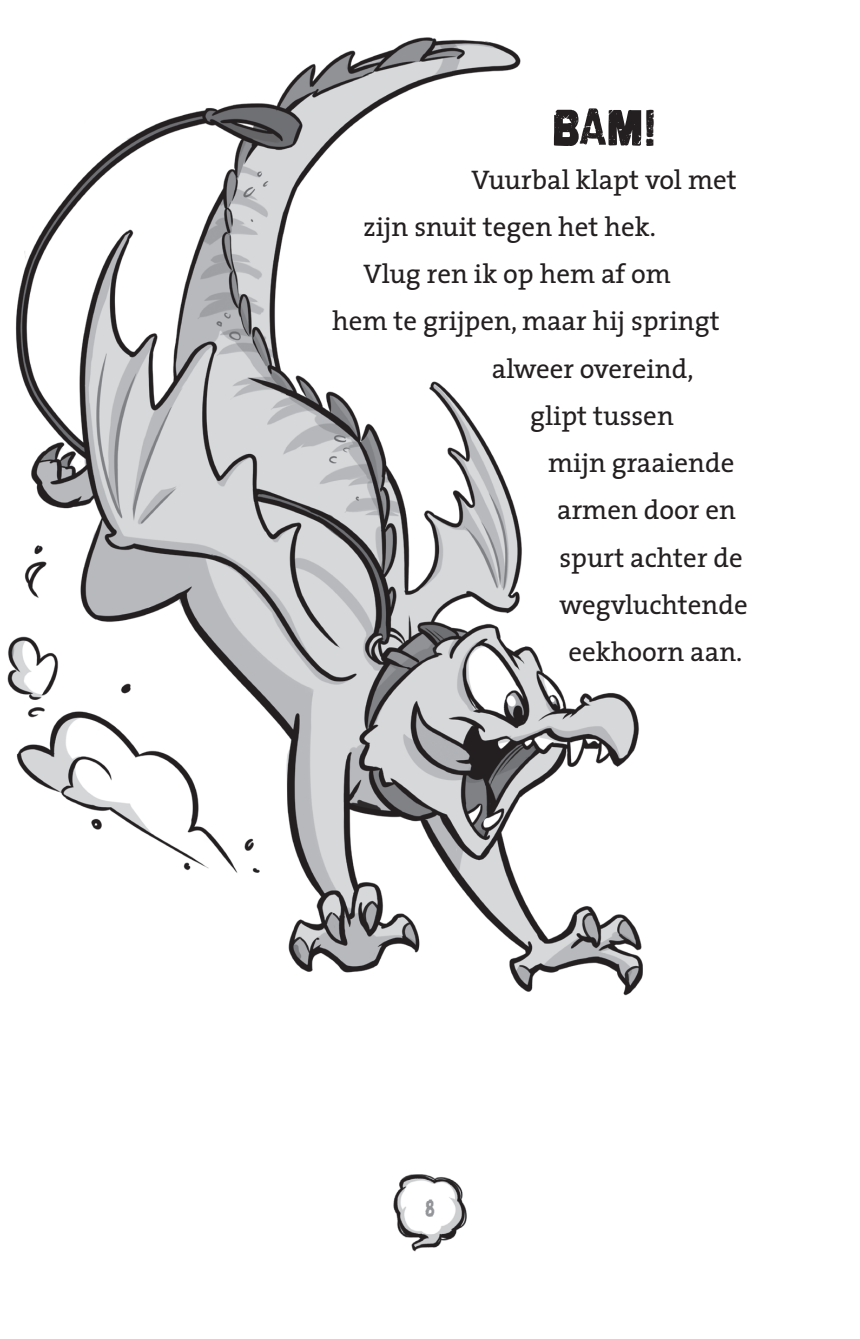
<style>
.page{position:relative;width:860px;height:1339px;background:#fff}
.page>*{position:absolute;margin:0;border:0;box-sizing:border-box;transform-origin:0 0}
.t1{font:51.75px "Shelton OT";color:#231f20}
.t2{font:27px "The Serif";color:#231f20}
.t3{font:27px "Nightmare Alley Condensed";color:#939598}
.s1{font-family:"Good bye lullaby";font-size:49.5px}
</style>
<div class="page">
<img style="left:394px;top:1174px;width:72px;height:77px">
<img style="left:7px;top:37px;width:636px;height:959px">
<h1 class="t1" style="left:553px;top:92px;width:106px">bam<span class="s1">!</span></h1>
<p class="t2" style="left:472px;top:157px;width:267px">Vuurbal klapt vol met</p>
<p class="t2" style="left:364px;top:204px;width:294px">zijn snuit tegen het hek.</p>
<p class="t2" style="left:364px;top:251px;width:309px">Vlug ren ik op hem af om</p>
<p class="t2" style="left:332px;top:299px;width:389px">hem te grijpen, maar hij springt</p>
<p class="t2" style="left:492px;top:346px;width:203px">alweer overeind,</p>
<p class="t2" style="left:530px;top:393px;width:145px">glipt tussen</p>
<p class="t2" style="left:548px;top:440px;width:188px">mijn graaiende</p>
<p class="t2" style="left:557px;top:488px;width:180px">armen door en</p>
<p class="t2" style="left:559px;top:535px;width:185px">spurt achter de</p>
<p class="t2" style="left:559px;top:582px;width:190px">wegvluchtende</p>
<p class="t2" style="left:568px;top:629px;width:176px">eekhoorn aan.</p>
<p class="t3" style="left:425px;top:1195px;width:11px">8</p>
</div>
